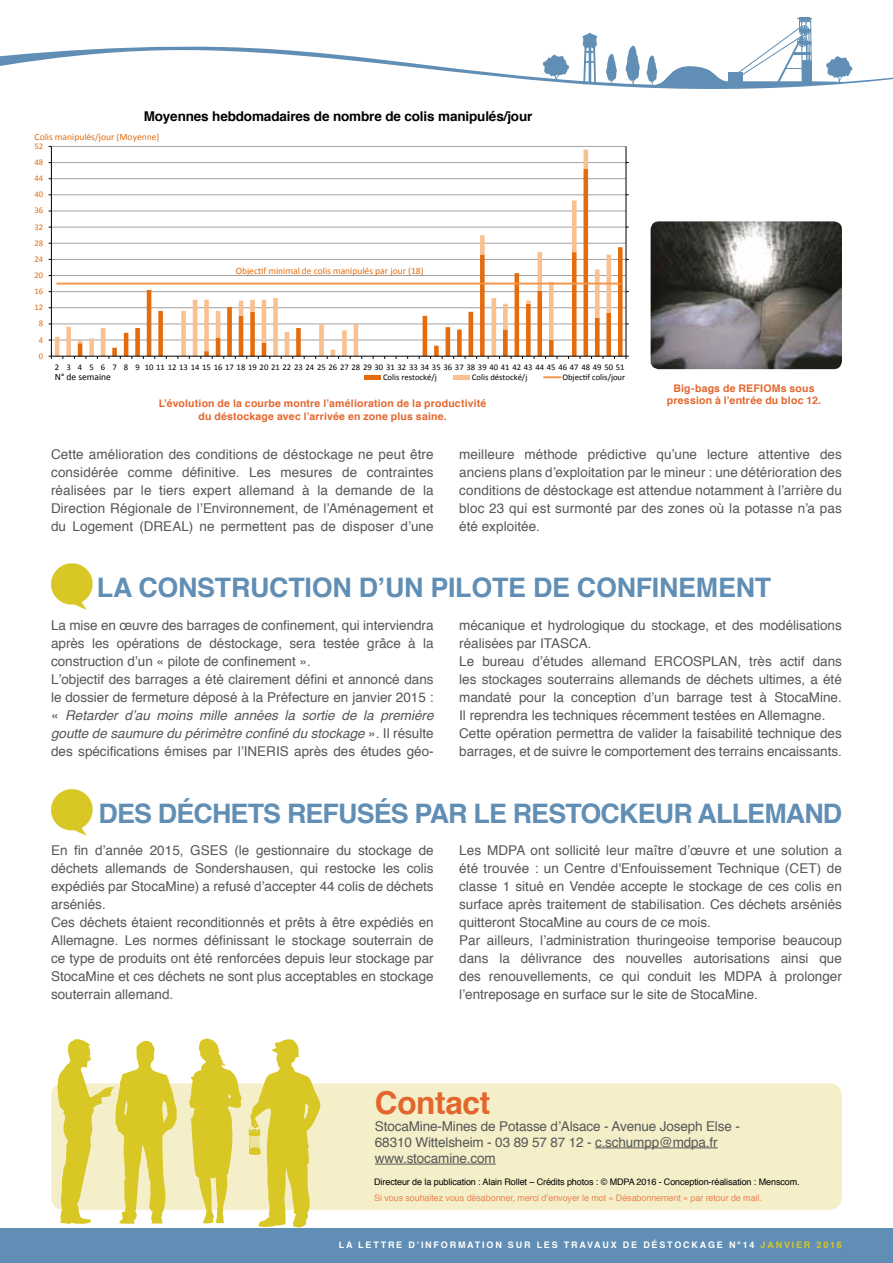
<style>
.page{position:relative;width:893px;height:1263px;background:#fff}
.page>*{position:absolute;margin:0;border:0;box-sizing:border-box;transform-origin:0 0}
.t1{font:700 31.5px "Helvetica";color:#e3662d}
.t2{font:700 26.85px "Helvetica";letter-spacing:-.03em;color:#608eb4}
.t3{font:700 26.85px "Helvetica";letter-spacing:-.01em;color:#608eb4}
.t4{font:13.5px/18px "Helvetica";color:#575756}
.t5{font:700 13.5px "Helvetica";letter-spacing:-.01em;color:#000}
.t6{font:700 10.5px/12.6px "Helvetica";letter-spacing:.02em;color:#e3662d;text-align:center}
.t7{font:9.6px "Calibri";color:#e46c0c}
.t8{font:9.6px "Calibri";color:#000}
.t9{font:9px "Helvetica";letter-spacing:-.01em;color:#000}
.t10{font:9px "Helvetica";letter-spacing:-.01em;color:#ea8753}
.t11{font:700 9px "Helvetica";letter-spacing:.2em;color:#fff}
.t12{font:700 9px "Helvetica";color:#d8c725}
.t13{font:8.55px/9.9px "Calibri";color:#000}
.t14{font:8.55px "Calibri";color:#e46c0c}
.s1{font-style:italic}
.s2{color:#d8c725}
</style>
<div class="page">
<div style="left:51px;top:1083px;width:791px;height:127px;background:#f4eec9;border-radius:13px"></div>
<div style="left:0;top:1229px;width:893px;height:34px;background:#608eb4"></div>
<svg style="left:0;top:32px;width:893px;height:57px"></svg>
<svg style="left:625px;top:46px;width:15px;height:38px"></svg>
<svg style="left:606px;top:54px;width:11px;height:30px"></svg>
<svg style="left:543px;top:55px;width:26px;height:26px"></svg>
<svg style="left:582px;top:33px;width:15px;height:52px"></svg>
<svg style="left:646px;top:17px;width:207px;height:71px"></svg>
<svg style="left:57px;top:1039px;width:120px;height:185px"></svg>
<svg style="left:189px;top:1038px;width:53px;height:185px"></svg>
<svg style="left:248px;top:1039px;width:73px;height:189px"></svg>
<hr style="left:595px;top:1147px;width:123px;height:1px;background:#575756">
<hr style="left:375px;top:1164px;width:121px;height:1px;background:#575756">
<svg style="left:51px;top:563px;width:42px;height:47px"></svg>
<hr style="left:51px;top:340px;width:575px;height:1px;background:#a2a2a2">
<hr style="left:51px;top:324px;width:575px;height:1px;background:#a2a2a2">
<hr style="left:51px;top:307px;width:575px;height:1px;background:#a2a2a2">
<hr style="left:51px;top:291px;width:575px;height:1px;background:#a2a2a2">
<hr style="left:51px;top:275px;width:575px;height:1px;background:#a2a2a2">
<hr style="left:51px;top:259px;width:575px;height:1px;background:#a2a2a2">
<hr style="left:51px;top:243px;width:575px;height:1px;background:#a2a2a2">
<hr style="left:51px;top:227px;width:575px;height:1px;background:#a2a2a2">
<hr style="left:51px;top:211px;width:575px;height:1px;background:#a2a2a2">
<hr style="left:51px;top:194px;width:575px;height:1px;background:#a2a2a2">
<hr style="left:51px;top:178px;width:575px;height:1px;background:#a2a2a2">
<hr style="left:51px;top:162px;width:575px;height:1px;background:#a2a2a2">
<hr style="left:51px;top:146px;width:575px;height:1px;background:#a2a2a2">
<svg style="left:611px;top:178px;width:12px;height:178px"></svg>
<svg style="left:55px;top:150px;width:556px;height:206px"></svg>
<hr style="left:626px;top:146px;width:1px;height:210px;background:#000">
<hr style="left:51px;top:146px;width:1px;height:210px;background:#000">
<hr style="left:51px;top:356px;width:575px;height:1px;background:#000">
<hr style="left:57px;top:283px;width:563px;height:2px;background:#f49648">
<div style="left:365px;top:375px;width:16px;height:5px;background:#e46c0c"></div>
<div style="left:453px;top:375px;width:17px;height:5px;background:#f9c090"></div>
<svg style="left:544px;top:376px;width:17px;height:2px"></svg>
<img style="left:651px;top:221px;width:191px;height:148px">
<svg style="left:51px;top:789px;width:42px;height:47px"></svg>
<p class="t5" style="left:144px;top:105px;width:390px">Moyennes hebdomadaires de nombre de colis manipulés/jour</p>
<p class="t7" style="left:35px;top:131px;width:126px">Colis manipulés/jour (Moyenne)</p>
<p class="t14" style="left:35px;top:141px;width:10px">52</p>
<p class="t14" style="left:35px;top:157px;width:10px">48</p>
<p class="t14" style="left:35px;top:173px;width:10px">44</p>
<p class="t14" style="left:35px;top:189px;width:10px">40</p>
<p class="t14" style="left:35px;top:205px;width:10px">36</p>
<p class="t14" style="left:35px;top:221px;width:10px">32</p>
<p class="t14" style="left:35px;top:238px;width:10px">28</p>
<p class="t14" style="left:35px;top:254px;width:10px">24</p>
<p class="t14" style="left:35px;top:270px;width:10px">20</p>
<p class="t14" style="left:35px;top:286px;width:10px">16</p>
<p class="t14" style="left:35px;top:302px;width:10px">12</p>
<p class="t14" style="left:39px;top:318px;width:6px">8</p>
<p class="t14" style="left:39px;top:334px;width:6px">4</p>
<p class="t14" style="left:39px;top:350px;width:6px">0</p>
<p class="t7" style="left:236px;top:265px;width:190px">Objectif minimal de colis manipulés par jour (18)</p>
<p class="t13" style="left:383px;top:362px;width:243px;text-indent:-328px">2 3 4 5 6 7 8 9 101112131415161718192021222324252627282930313233343536373839404142434445464748495051<br>Colis restocké/j</p>
<p class="t8" style="left:55px;top:371px;width:58px">N° de semaine</p>
<p class="t13" style="left:472px;top:372px;width:57px">Colis déstocké/j</p>
<p class="t13" style="left:562px;top:372px;width:64px">Objectif colis/jour</p>
<p class="t6" style="left:159px;top:397px;width:329px">L’évolution de la courbe montre l’amélioration de la productivité du déstockage avec l’arrivée en zone plus saine.</p>
<p class="t6" style="left:667px;top:382px;width:156px">Big-bags de REFIOMs sous pression à l’entrée du bloc 12.</p>
<p class="t4" style="left:51px;top:445px;width:384px;text-align:justify">Cette amélioration des conditions de déstockage ne peut être considérée comme définitive. Les mesures de contraintes réalisées par le tiers expert allemand à la demande de la Direction Régionale de l’Environnement, de l’Aménagement et du Logement (DREAL) ne permettent pas de disposer d’une</p>
<p class="t4" style="left:459px;top:445px;width:384px;text-align:justify">meilleure méthode prédictive qu’une lecture attentive des anciens plans d’exploitation par le mineur : une détérioration des conditions de déstockage est attendue notamment à l’arrière du bloc 23 qui est surmonté par des zones où la potasse n’a pas été exploitée.</p>
<h2 class="t2" style="left:97px;top:566px;width:172px">LA CONSTRUCT</h2>
<h2 class="t3" style="left:305px;top:566px;width:467px">ION D’UN PILOTE DE CONFINEMENT</h2>
<p class="t4" style="left:51px;top:616px;width:384px">La mise en œuvre des barrages de confinement, qui interviendra après les opérations de déstockage, sera testée grâce à la construction d’un « pilote de confinement ».<br>L’objectif des barrages a été clairement défini et annoncé dans le dossier de fermeture déposé à la Préfecture en janvier 2015 : « <span class="s1">Retarder d’au moins mille années la sortie de la première goutte de saumure du périmètre confiné du stockage</span> ». Il résulte des spécifications émises par l’INERIS après des études géo-</p>
<p class="t4" style="left:459px;top:616px;width:384px">mécanique et hydrologique du stockage, et des modélisations réalisées par ITASCA.<br>Le bureau d’études allemand ERCOSPLAN, très actif dans les stockages souterrains allemands de déchets ultimes, a été mandaté pour la conception d’un barrage test à StocaMine.<br>Il reprendra les techniques récemment testées en Allemagne.<br>Cette opération permettra de valider la faisabilité technique des barrages, et de suivre le comportement des terrains encaissants.</p>
<h2 class="t2" style="left:99px;top:792px;width:78px">DES DÉC</h2>
<h2 class="t2" style="left:212px;top:792px;width:129px">HETS REFUSÉS</h2>
<h2 class="t2" style="left:415px;top:792px;width:153px">PAR LE RESTOCKe</h2>
<h2 class="t2" style="left:655px;top:792px;width:186px">ur ALLEMAND</h2>
<p class="t4" style="left:51px;top:842px;width:384px">En fin d’année 2015, GSES (le gestionnaire du stockage de déchets allemands de Sondershausen, qui restocke les colis expédiés par StocaMine) a refusé d’accepter 44 colis de déchets arséniés.<br>Ces déchets étaient reconditionnés et prêts à être expédiés en Allemagne. Les normes définissant le stockage souterrain de ce type de produits ont été renforcées depuis leur stockage par StocaMine et ces déchets ne sont plus acceptables en stockage souterrain allemand.</p>
<p class="t4" style="left:459px;top:842px;width:384px">Les MDPA ont sollicité leur maître d’œuvre et une solution a été trouvée : un Centre d'Enfouissement Technique (CET) de classe 1 situé en Vendée accepte le stockage de ces colis en surface après traitement de stabilisation. Ces déchets arséniés quitteront StocaMine au cours de ce mois.<br>Par ailleurs, l’administration thuringeoise temporise beaucoup dans la délivrance des nouvelles autorisations ainsi que des renouvellements, ce qui conduit les MDPA à prolonger l’entreposage en surface sur le site de StocaMine.</p>
<h1 class="t1" style="left:375px;top:1078px;width:117px">Contact</h1>
<p class="t4" style="left:375px;top:1118px;width:366px;line-height:16.2px">StocaMine-Mines de Potasse d’Alsace - Avenue Joseph Else -<br>68310 Wittelsheim - 03 89 57 87 12 - c.schumpp@mdpa.fr www.stocamine.com</p>
<p class="t9" style="left:374px;top:1174px;width:427px">Directeur de la publication : Alain Rollet – Crédits photos : © MDPA 2016 - Conception-réalisation : Menscom.</p>
<p class="t10" style="left:374px;top:1191px;width:389px">Si vous souhaitez vous désabonner, merci d’envoyer le mot « Désabonnement » par retour de mail.</p>
<p class="t11" style="left:339px;top:1238px;width:57px">La le ttre</p>
<p class="t11" style="left:408px;top:1238px;width:171px">d’in for mati on sur le s trava</p>
<p class="t11" style="left:602px;top:1238px;width:167px">ux de déstocka ge n °14 <span class="s2">janvier</span></p>
<p class="t12" style="left:816px;top:1238px;width:27px">2016</p>
</div>
